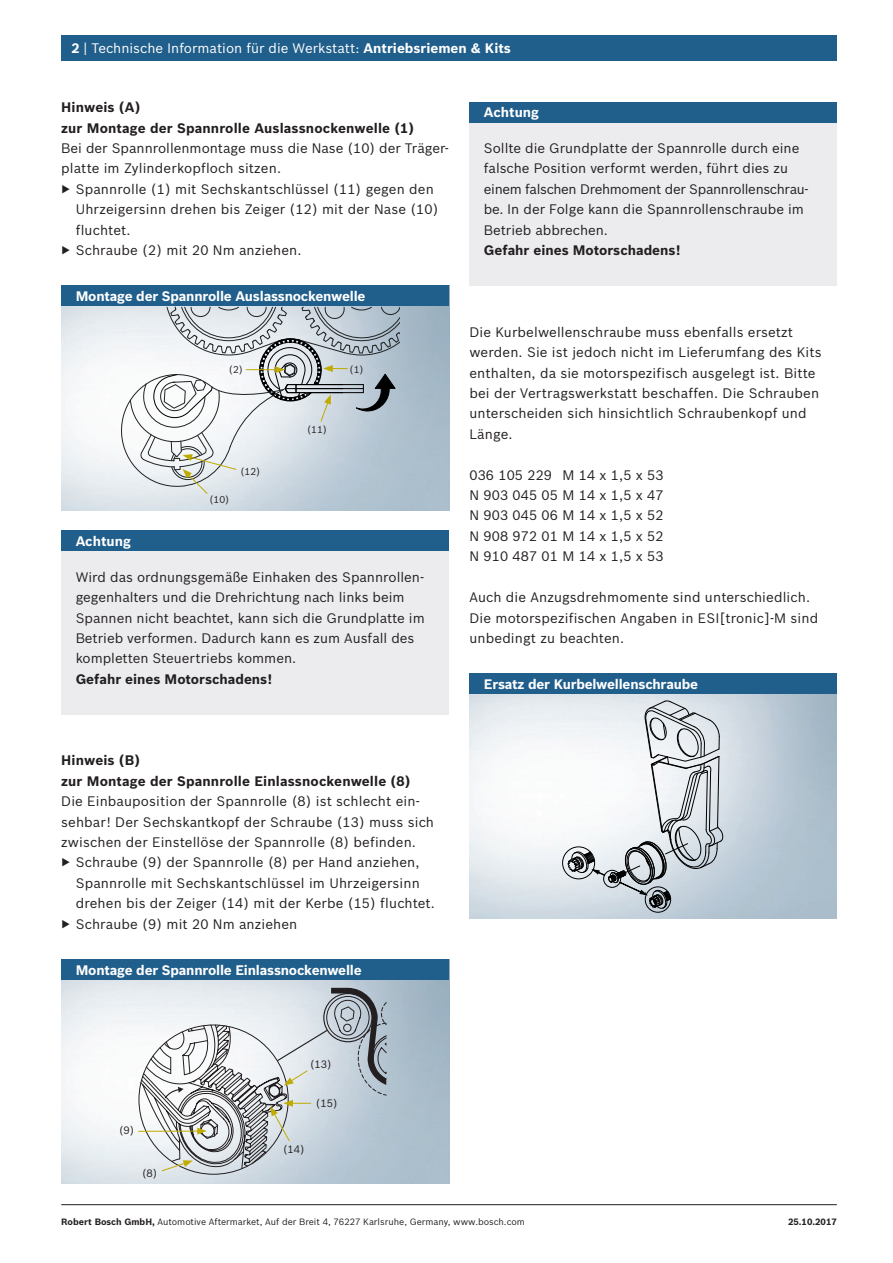
<style>
.page{position:relative;width:893px;height:1263px;background:#fff}
.page>*{position:absolute;margin:0;border:0;box-sizing:border-box;transform-origin:0 0}
.t1{font:13.5px/20.4px "Bosch Sans";letter-spacing:.01em;color:#231f20}
.t2{font:700 13.5px/20.4px "Bosch Sans";letter-spacing:.01em;color:#231f20}
.t3{font:700 13.5px "Bosch Sans";letter-spacing:-.015em;color:#fff}
.t4{font:13.5px "Bosch Sans";color:#fff}
.t5{font:10.5px "Bosch Sans";color:#231f20}
.t6{font:9.75px "Bosch Sans";color:#231f20}
.t7{font:9px "Bosch Sans";color:#231f20}
.t8{font:700 9px "Bosch Sans";color:#231f20}
.s1{font-weight:700}
</style>
<div class="page">
<img style="left:61px;top:980px;width:388px;height:204px">
<img style="left:469px;top:694px;width:368px;height:224px">
<div style="left:61px;top:286px;width:388px;height:20px;background:#205e8b"></div>
<hr style="left:61px;top:1204px;width:776px;height:1px;background:#231f20">
<div style="left:61px;top:36px;width:776px;height:25px;background:#205e8b"></div>
<div style="left:61px;top:531px;width:388px;height:183px;background:#ececee"></div>
<div style="left:61px;top:531px;width:388px;height:20px;background:#205e8b"></div>
<div style="left:61px;top:959px;width:388px;height:21px;background:#205e8b"></div>
<div style="left:469px;top:674px;width:368px;height:20px;background:#205e8b"></div>
<hr style="left:139px;top:1131px;width:61px;height:1px;background:#bfab02">
<svg style="left:141px;top:988px;width:246px;height:184px"></svg>
<div style="left:469px;top:102px;width:368px;height:184px;background:#ececee"></div>
<div style="left:469px;top:102px;width:368px;height:20px;background:#205e8b"></div>
<div style="left:645px;top:887px;width:26px;height:25px;border:1px solid #000001;border-radius:50%"></div>
<div style="left:562px;top:847px;width:33px;height:32px;border:1px solid #000001;border-radius:50%"></div>
<svg style="left:568px;top:701px;width:155px;height:208px"></svg>
<svg style="left:120px;top:306px;width:280px;height:189px"></svg>
<p class="t4" style="left:71px;top:38px;width:441px"><span class="s1">2</span> | Technische Information für die Werkstatt: <span class="s1">Antriebsriemen &amp; Kits</span></p>
<p class="t2" style="left:61px;top:96px;width:355px">Hinweis (A)<br>zur Montage der Spannrolle Auslassnockenwelle (1)</p>
<p class="t1" style="left:61px;top:137px;width:389px">Bei der Spannrollenmontage muss die Nase (10) der Träger&shy;platte im Zylinderkopfloch sitzen.<br>▶ Spannrolle (1) mit Sechskantschlüssel (11) gegen den</p>
<p class="t1" style="left:76px;top:198px;width:364px">Uhrzeigersinn drehen bis Zeiger (12) mit der Nase (10)</p>
<p class="t1" style="left:76px;top:219px;width:56px">fluchtet.</p>
<p class="t1" style="left:61px;top:239px;width:242px">▶ Schraube (2) mit 20 Nm anziehen.</p>
<p class="t3" style="left:76px;top:286px;width:291px">Montage der Spannrolle Auslassnockenwelle</p>
<p class="t6" style="left:229px;top:362px;width:16px">(2)</p>
<p class="t6" style="left:350px;top:362px;width:16px">(1)</p>
<p class="t6" style="left:209px;top:492px;width:22px">(10)</p>
<p class="t6" style="left:240px;top:465px;width:22px">(12)</p>
<p class="t6" style="left:307px;top:422px;width:22px">(11)</p>
<p class="t3" style="left:76px;top:531px;width:57px">Achtung</p>
<p class="t1" style="left:76px;top:566px;width:351px">Wird das ordnungsgemäße Einhaken des Spannrollen&shy;gegenhalters und die Drehrichtung nach links beim Spannen nicht beachtet, kann sich die Grundplatte im Betrieb verformen. Dadurch kann es zum Ausfall des kompletten Steuertriebs kommen.</p>
<p class="t2" style="left:76px;top:668px;width:198px">Gefahr eines Motorschadens!</p>
<p class="t3" style="left:484px;top:102px;width:57px">Achtung</p>
<p class="t1" style="left:484px;top:137px;width:326px">Sollte die Grundplatte der Spannrolle durch eine falsche Position verformt werden, führt dies zu einem falschen Drehmoment der Spannrollenschrau&shy;be. In der Folge kann die Spannrollenschraube im Betrieb abbrechen.</p>
<p class="t2" style="left:484px;top:239px;width:198px">Gefahr eines Motorschadens!</p>
<p class="t1" style="left:469px;top:321px;width:354px">Die Kurbelwellenschraube muss ebenfalls ersetzt werden. Sie ist jedoch nicht im Lieferumfang des Kits enthalten, da sie motorspezifisch ausgelegt ist. Bitte bei der Vertragswerkstatt beschaffen. Die Schrauben unterscheiden sich hinsichtlich Schraubenkopf und Länge.</p>
<p class="t1" style="left:469px;top:464px;width:196px;text-align:justify">036 105 229 M 14 x 1,5 x 53<br>N 903 045 05 M 14 x 1,5 x 47<br>N 903 045 06 M 14 x 1,5 x 52<br>N 908 972 01 M 14 x 1,5 x 52<br>N 910 487 01 M 14 x 1,5 x 53</p>
<p class="t1" style="left:469px;top:586px;width:350px">Auch die Anzugsdrehmomente sind unterschiedlich.<br>Die motorspezifischen Angaben in ESI[tronic]-M sind unbedingt zu beachten.</p>
<p class="t3" style="left:484px;top:674px;width:216px">Ersatz der Kurbelwellenschraube</p>
<p class="t2" style="left:61px;top:749px;width:351px">Hinweis (B)<br>zur Montage der Spannrolle Einlassnockenwelle (8)</p>
<p class="t1" style="left:61px;top:790px;width:374px">Die Einbauposition der Spannrolle (8) ist schlecht ein&shy;sehbar! Der Sechskantkopf der Schraube (13) muss sich zwischen der Einstellöse der Spannrolle (8) befinden.<br>▶ Schraube (9) der Spannrolle (8) per Hand anziehen,</p>
<p class="t1" style="left:76px;top:872px;width:346px">Spannrolle mit Sechskantschlüssel im Uhrzeigersinn</p>
<p class="t1" style="left:76px;top:892px;width:361px">drehen bis der Zeiger (14) mit der Kerbe (15) fluchtet.</p>
<p class="t1" style="left:61px;top:913px;width:238px">▶ Schraube (9) mit 20 Nm anziehen</p>
<p class="t3" style="left:76px;top:959px;width:287px">Montage der Spannrolle Einlassnockenwelle</p>
<p class="t5" style="left:119px;top:1123px;width:17px">(9)</p>
<p class="t5" style="left:142px;top:1166px;width:17px">(8)</p>
<p class="t5" style="left:310px;top:1056px;width:23px">(13)</p>
<p class="t5" style="left:316px;top:1095px;width:23px">(15)</p>
<p class="t5" style="left:283px;top:1142px;width:23px">(14)</p>
<p class="t7" style="left:61px;top:1215px;width:465px"><span class="s1">Robert Bosch GmbH,</span> Automotive Aftermarket, Auf der Breit 4, 76227 Karlsruhe, Germany, www.bosch.com</p>
<p class="t8" style="left:788px;top:1215px;width:50px">25.10.2017</p>
</div>
